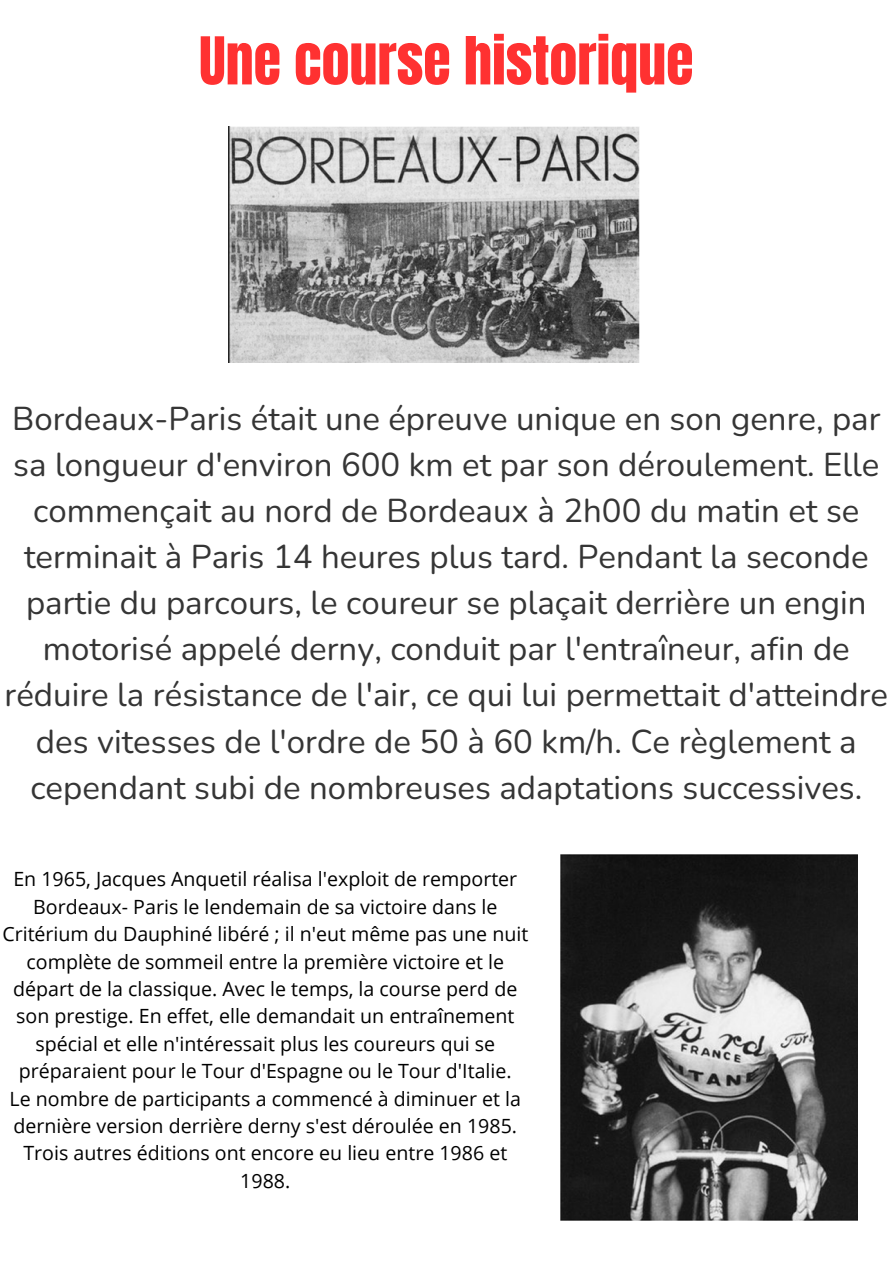
<style>
.page{position:relative;width:893px;height:1264px;background:#fff}
.page>*{position:absolute;margin:0;border:0;box-sizing:border-box;transform-origin:0 0}
.t1{font:55.95px "Anton";color:#ff3131}
.t2{font:33px/46px "Nunito";color:#353535;text-align:center}
.t3{font:19.65px/27.5px "Open Sans";color:#000;text-align:center}
</style>
<div class="page">
<img style="left:228px;top:127px;width:411px;height:236px">
<img style="left:561px;top:855px;width:296px;height:365px">
<p class="t1" style="left:199px;top:21px;width:496px">Une course historique</p>
<p class="t2" style="left:5px;top:396px;width:884px">Bordeaux-Paris était une épreuve unique en son genre, par sa longueur d'environ 600 km et par son déroulement. Elle commençait au nord de Bordeaux à 2h00 du matin et se terminait à Paris 14 heures plus tard. Pendant la seconde partie du parcours, le coureur se plaçait derrière un engin motorisé appelé derny, conduit par l'entraîneur, afin de réduire la résistance de l'air, ce qui lui permettait d'atteindre des vitesses de l'ordre de 50 à 60 km/h. Ce règlement a cependant subi de nombreuses adaptations successives.</p>
<p class="t3" style="left:2px;top:865px;width:527px">En 1965, Jacques Anquetil réalisa l'exploit de remporter Bordeaux- Paris le lendemain de sa victoire dans le Critérium du Dauphiné libéré ; il n'eut même pas une nuit complète de sommeil entre la première victoire et le départ de la classique. Avec le temps, la course perd de son prestige. En effet, elle demandait un entraînement spécial et elle n'intéressait plus les coureurs qui se préparaient pour le Tour d'Espagne ou le Tour d'Italie.</p>
<p class="t3" style="left:10px;top:1084px;width:513px">Le nombre de participants a commencé à diminuer et la dernière version derrière derny s'est déroulée en 1985.<br>Trois autres éditions ont encore eu lieu entre 1986 et 1988.</p>
</div>
